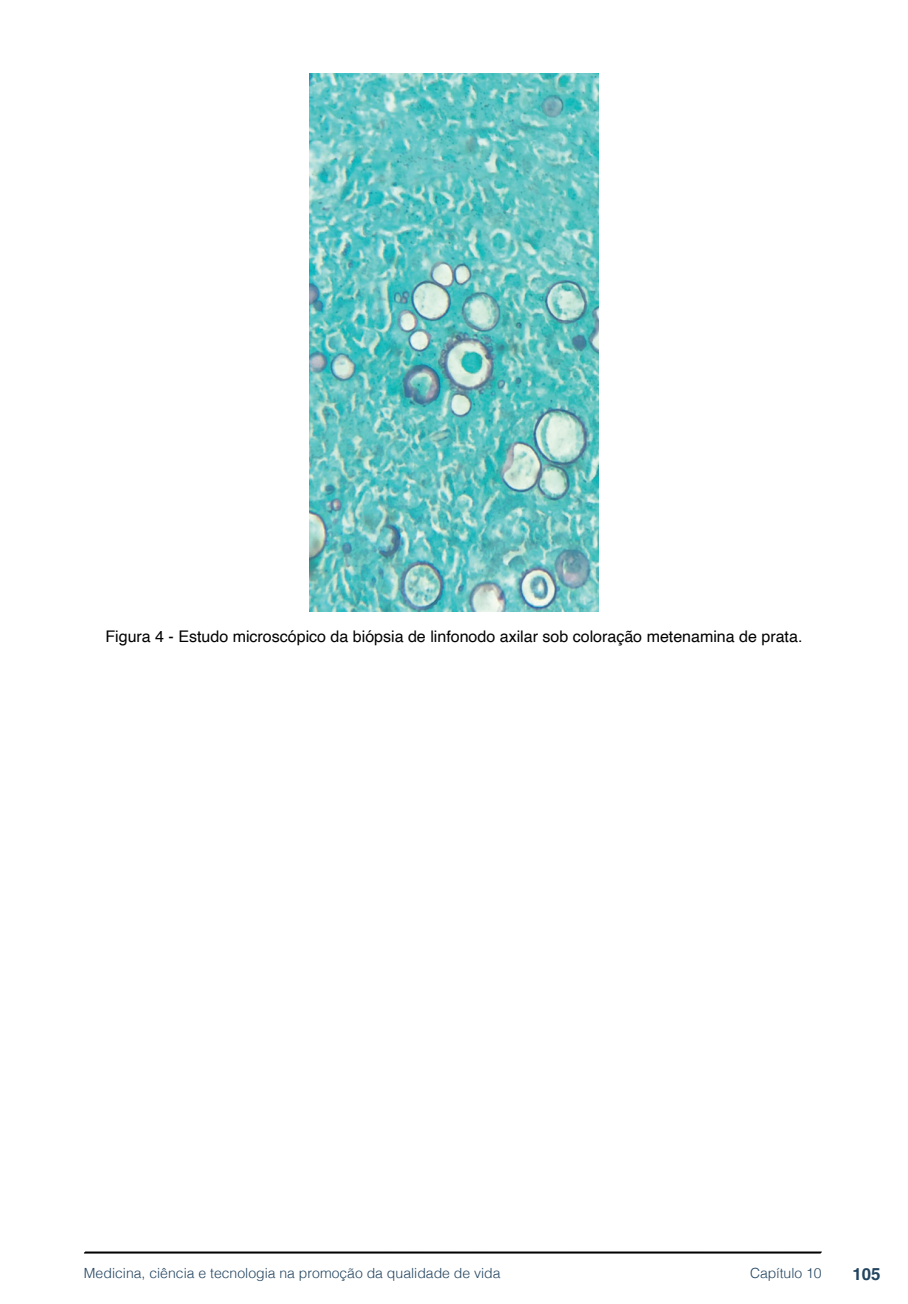
<style>
.page{position:relative;width:908px;height:1304px;background:#fff}
.page>*{position:absolute;margin:0;border:0;box-sizing:border-box;transform-origin:0 0}
.t1{font:700 16.8px "Helvetica";color:#23445f}
.imagens_graf_tab{font:16px "Helvetica";color:#000}
.t2{font:300 14px "Helvetica";color:#23445f}
</style>
<div class="page">
<svg style="left:84px;top:1251px;width:737px;height:3px;background:#515151"></svg>
<img style="left:309px;top:74px;width:289px;height:538px">
<p class="imagens_graf_tab" style="left:105px;top:624px;width:698px">Figura 4 - Estudo microscópico da biópsia de linfonodo axilar sob coloração metenamina de prata.</p>
<p class="t2" style="left:84px;top:1261px;width:418px">Medicina, ciência e tecnologia na promoção da qualidade de vida</p>
<p class="t2" style="left:749px;top:1261px;width:73px">Capítulo 10</p>
<p class="t1" style="left:851px;top:1264px;width:30px">105</p>
</div>
